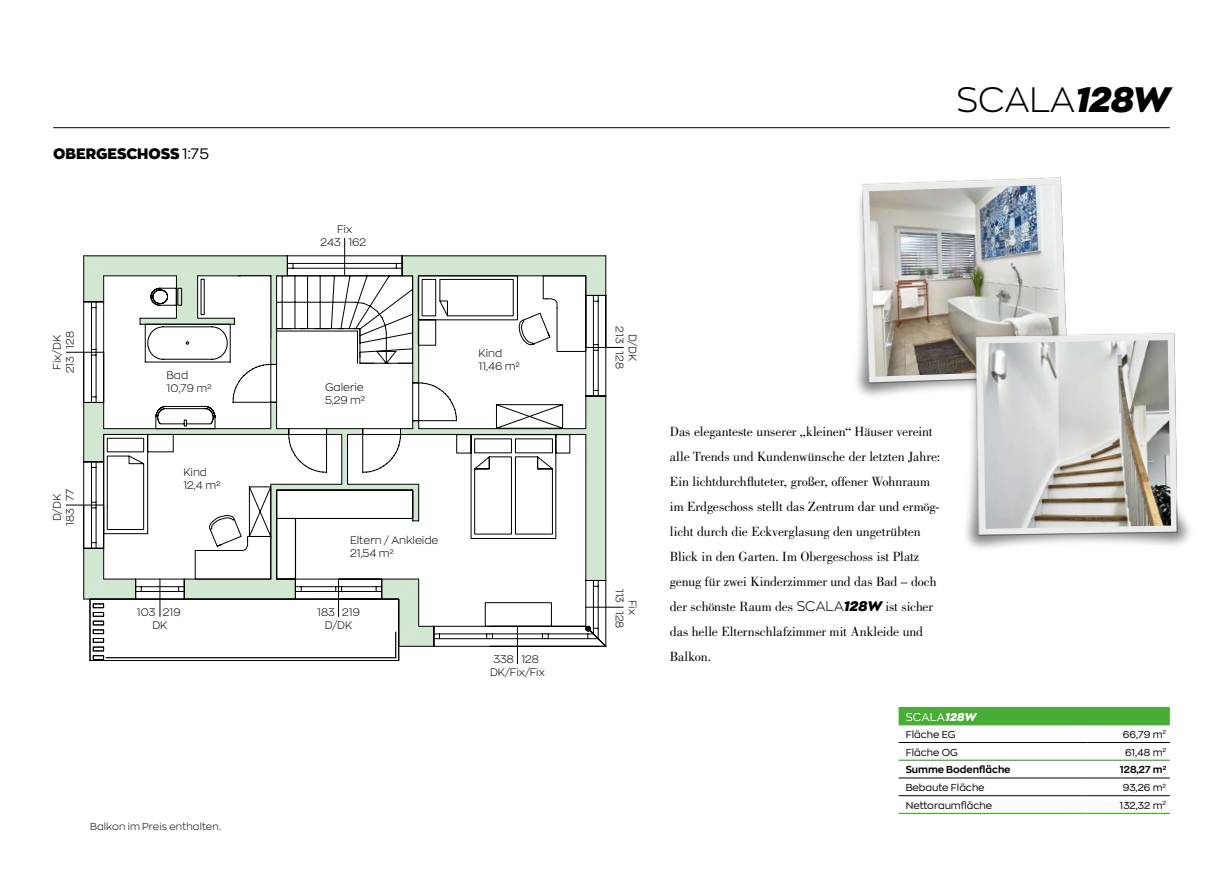
<style>
.page{position:relative;width:1223px;height:869px;background:#fff}
.page>*{position:absolute;margin:0;border:0;box-sizing:border-box;transform-origin:0 0}
.t1{font:300 35px "Zona Pro";color:#000}
.t2{font:900 15px "Zona Pro";color:#000}
.t3{font:13.75px/25px "Bodoni Std";letter-spacing:-.01em;color:#000}
.t4{font:11.25px "Zona Pro";letter-spacing:.01em;color:#fff}
.t5{font:300 10.88px/13px "Zona Pro";color:#020204;text-align:center}
.t6{font:10px "Zona Pro";color:#000}
.t7{font:700 10px "Zona Pro";color:#000}
.t8{font:300 10px "Zona Pro";letter-spacing:.015em;color:#000}
.s1{font-weight:400}
.s2{font-weight:900;font-style:italic}
.s3{font-family:"Zona Pro";font-weight:300}
.s4{font-family:"Zona Pro";font-weight:900;font-style:italic}
</style>
<div class="page">
<hr style="left:83px;top:256px;width:1px;height:46px;background:#000">
<hr style="left:83px;top:402px;width:1px;height:59px;background:#000">
<hr style="left:83px;top:548px;width:1px;height:50px;background:#000">
<hr style="left:83px;top:461px;width:1px;height:87px;background:#000">
<hr style="left:83px;top:302px;width:1px;height:100px;background:#000">
<hr style="left:89px;top:598px;width:1px;height:62px;background:#000">
<svg style="left:84px;top:255px;width:523px;height:404px"></svg>
<svg style="left:103px;top:275px;width:483px;height:351px"></svg>
<div style="left:241px;top:276px;width:29px;height:62px;background:#fff"></div>
<hr style="left:238px;top:275px;width:33px;height:1px;background:#000">
<hr style="left:270px;top:276px;width:1px;height:62px;background:#000">
<hr style="left:276px;top:330px;width:81px;height:1px;background:#000">
<hr style="left:357px;top:331px;width:1px;height:32px;background:#000">
<hr style="left:66px;top:352px;width:38px;height:1px;background:#000">
<hr style="left:160px;top:578px;width:1px;height:38px;background:#000">
<hr style="left:338px;top:578px;width:1px;height:38px;background:#000">
<hr style="left:517px;top:626px;width:1px;height:37px;background:#000">
<hr style="left:586px;top:606px;width:37px;height:1px;background:#000">
<hr style="left:586px;top:347px;width:37px;height:1px;background:#000">
<hr style="left:344px;top:238px;width:1px;height:38px;background:#000">
<hr style="left:66px;top:504px;width:38px;height:1px;background:#000">
<hr style="left:53px;top:127px;width:1116px;height:1px;background:#000">
<img style="left:856px;top:177px;width:210px;height:219px">
<img style="left:869px;top:185px;width:191px;height:191px">
<img style="left:950px;top:308px;width:240px;height:241px">
<img style="left:982px;top:340px;width:188px;height:188px">
<div style="left:898px;top:707px;width:271px;height:16px;background:#47ad34"></div>
<hr style="left:898px;top:812px;width:188px;height:1px;background:#47ad34">
<hr style="left:1086px;top:812px;width:83px;height:1px;background:#47ad34">
<hr style="left:898px;top:723px;width:188px;height:2px;background:#47ad34">
<hr style="left:1086px;top:723px;width:83px;height:2px;background:#47ad34">
<hr style="left:898px;top:759px;width:188px;height:1px;background:#47ad34">
<hr style="left:1086px;top:759px;width:83px;height:1px;background:#47ad34">
<hr style="left:898px;top:742px;width:188px;height:1px;background:#000">
<hr style="left:1086px;top:742px;width:83px;height:1px;background:#000">
<hr style="left:898px;top:777px;width:188px;height:1px;background:#000">
<hr style="left:1086px;top:777px;width:83px;height:1px;background:#000">
<hr style="left:898px;top:795px;width:188px;height:1px;background:#000">
<hr style="left:1086px;top:795px;width:83px;height:1px;background:#000">
<p class="t2" style="left:53px;top:144px;width:157px">OBERGESCHOSS <span class="s1">1:75</span></p>
<p class="t5" style="left:50px;top:373px;width:44px;rotate:-90deg">Fix/DK<br>213 128</p>
<p class="t5" style="left:50px;top:526px;width:39px;rotate:-90deg">D/DK<br>183 77</p>
<p class="t5" style="left:167px;top:368px;width:47px;text-align:left">Bad<br>10,79 m²</p>
<p class="t5" style="left:183px;top:465px;width:39px;text-align:left">Kind<br>12,4 m²</p>
<p class="t5" style="left:320px;top:222px;width:47px">Fix<br>243 162</p>
<p class="t5" style="left:325px;top:380px;width:42px;text-align:left">Galerie<br>5,29 m²</p>
<p class="t5" style="left:350px;top:533px;width:90px;text-align:left">Eltern / Ankleide<br>21,54 m²</p>
<p class="t5" style="left:137px;top:604px;width:45px">103 219<br>DK</p>
<p class="t5" style="left:317px;top:604px;width:44px">183 219<br>D/DK</p>
<p class="t5" style="left:478px;top:346px;width:43px;text-align:left">Kind<br>11,46 m²</p>
<p class="t5" style="left:490px;top:652px;width:56px">338 128<br>DK/Fix/Fix</p>
<p class="t8" style="left:90px;top:819px;width:132px">Balkon im Preis enthalten.</p>
<h1 class="t1" style="left:956px;top:77px;width:215px">SCALA<span class="s2">128W</span></h1>
<p class="t5" style="left:639px;top:326px;width:44px;rotate:90deg">D/DK<br>213 128</p>
<p class="t5" style="left:639px;top:588px;width:41px;rotate:90deg">Fix<br>113 128</p>
<p class="t3" style="left:670px;top:419px;width:272px">Das eleganteste unserer „kleinen“ Häuser vereint alle Trends und Kundenwünsche der letzten Jahre:<br>Ein lichtdurchfluteter, großer, offener Wohnraum im Erdgeschoss stellt das Zentrum dar und ermög&shy;licht durch die Eckverglasung den ungetrübten Blick in den Garten. Im Obergeschoss ist Platz genug für zwei Kinderzimmer und das Bad – doch der schönste Raum des <span class="s3">SCALA</span><span class="s4">128W</span> ist sicher das helle Elternschlafzimmer mit Ankleide und Balkon.</p>
<p class="t4" style="left:905px;top:709px;width:72px">SCALA<span class="s2">128W</span></p>
<p class="t6" style="left:905px;top:727px;width:51px">Fläche EG</p>
<p class="t6" style="left:1122px;top:727px;width:45px">66,79 m<sup>2</sup></p>
<p class="t6" style="left:905px;top:745px;width:54px">Fläche OG</p>
<p class="t6" style="left:1125px;top:745px;width:43px">61,48 m<sup>2</sup></p>
<p class="t7" style="left:905px;top:762px;width:106px">Summe Bodenfläche</p>
<p class="t7" style="left:1119px;top:762px;width:48px">128,27 m<sup>2</sup></p>
<p class="t6" style="left:905px;top:780px;width:80px">Bebaute Fläche</p>
<p class="t6" style="left:1122px;top:780px;width:45px">93,26 m<sup>2</sup></p>
<p class="t6" style="left:905px;top:798px;width:88px">Nettoraumfläche</p>
<p class="t6" style="left:1119px;top:798px;width:48px">132,32 m<sup>2</sup></p>
</div>
